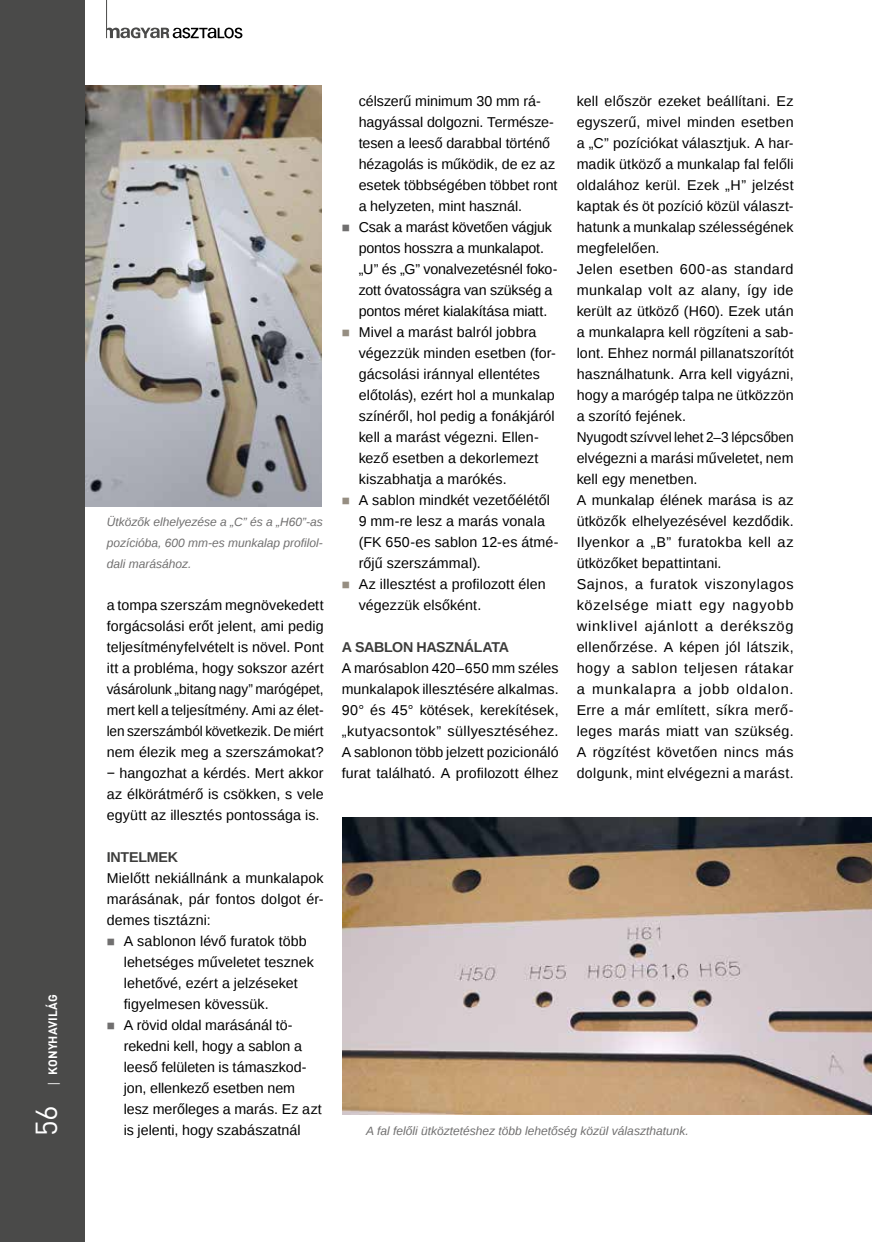
<style>
.page{position:relative;width:872px;height:1242px;background:#fff}
.page>*{position:absolute;margin:0;border:0;box-sizing:border-box;transform-origin:0 0}
.t1{font:30px "DIN Pro";color:#fff}
.t2{font:14.25px/21px "Liberation Sans";letter-spacing:.01em;color:#000}
.t3{font:14.25px/21px "Liberation Sans";letter-spacing:-.01em;color:#000}
.t4{font:700 14.25px "Liberation Sans";letter-spacing:-.02em;color:#3c3c3b}
.t5{font:italic 12px/21px "Liberation Sans";color:#706f6f;text-align:justify}
.t6{font:700 12px "DIN Pro";letter-spacing:.01em;color:#fff}
.s1{font-family:"Open Sans";font-weight:400}
.s2{font-size:13.5px;color:#706f6f}
.s3{font-size:13.5px;color:#968e82}
</style>
<div class="page">
<div style="left:0;top:0;width:85px;height:1242px;background:#4a4a49"></div>
<svg style="left:107px;top:27px;width:135px;height:11px"></svg>
<hr style="left:106px;top:0;width:1px;height:38px;background:#4a4a49">
<img style="left:85px;top:85px;width:236px;height:421px">
<img style="left:343px;top:817px;width:529px;height:297px">
<p class="t6" style="left:45px;top:1087px;width:94px;rotate:-90deg"><span class="s1">|</span> KONYHAVILÁG</p>
<h1 class="t1" style="left:26px;top:1136px;width:33px;rotate:-90deg">56</h1>
<p class="t5" style="left:107px;top:511px;width:218px">Ütközők elhelyezése a „C” és a „H60”-as pozícióba, 600 mm-es munkalap profilol&shy;dali marásához.</p>
<p class="t2" style="left:107px;top:595px;width:218px;text-align:justify">a tompa szerszám megnövekedett forgácsolási erőt jelent, ami pedig teljesítményfelvételt is növel. Pont itt a probléma, hogy sokszor azért vásárolunk „bitang nagy” marógépet, mert kell a teljesítmény. Ami az élet&shy;len szerszámból következik. De miért nem élezik meg a szerszámokat? − hangozhat a kérdés. Mert akkor az élkörátmérő is csökken, s vele együtt az illesztés pontossága is.</p>
<p class="t4" style="left:107px;top:847px;width:73px">INTELMEK</p>
<p class="t2" style="left:107px;top:868px;width:218px;text-align:justify">Mielőtt nekiállnánk a munkalapok marásának, pár fontos dolgot ér&shy;demes tisztázni:</p>
<p class="t2" style="left:124px;top:931px;width:192px;text-indent:-17px"><span class="s2">■</span> A sablonon lévő furatok több lehetséges műveletet tesznek lehetővé, ezért a jelzéseket figyelmesen kövessük.</p>
<p class="t2" style="left:124px;top:1015px;width:200px;text-indent:-17px"><span class="s2">■</span> A rövid oldal marásánál tö&shy;rekedni kell, hogy a sablon a leeső felületen is támaszkod&shy;jon, ellenkező esetben nem lesz merőleges a marás. Ez azt is jelenti, hogy szabászatnál</p>
<p class="t2" style="left:359px;top:91px;width:200px">célszerű minimum 30 mm rá&shy;hagyással dolgozni. Természe&shy;tesen a leeső darabbal történő hézagolás is működik, de ez az esetek többségében többet ront a helyzeten, mint használ.</p>
<p class="t3" style="left:359px;top:217px;width:200px;text-indent:-17px"><span class="s2">■</span> Csak a marást követően vágjuk pontos hosszra a munkalapot. „U” és „G” vonalvezetésnél foko&shy;zott óvatosságra van szükség a pontos méret kialakítása miatt.</p>
<p class="t2" style="left:359px;top:322px;width:199px;text-indent:-17px"><span class="s3">■</span> Mivel a marást balról jobbra végezzük minden esetben (for&shy;gácsolási iránnyal ellentétes előtolás), ezért hol a munkalap színéről, hol pedig a fonákjáról kell a marást végezni. Ellen&shy;kező esetben a dekorlemezt kiszabhatja a marókés.</p>
<p class="t2" style="left:359px;top:490px;width:201px;text-indent:-17px"><span class="s3">■</span> A sablon mindkét vezetőélétől<br>9 mm-re lesz a marás vonala (FK 650-es sablon 12-es átmé&shy;rőjű szerszámmal).</p>
<p class="t2" style="left:359px;top:574px;width:188px;text-indent:-17px"><span class="s3">■</span> Az illesztést a profilozott élen végezzük elsőként.</p>
<p class="t4" style="left:342px;top:637px;width:169px">A SABLON HASZNÁLATA</p>
<p class="t2" style="left:342px;top:658px;width:218px;text-align:justify">A marósablon 420–650 mm széles munkalapok illesztésére alkalmas.<br>90° és 45° kötések, kerekítések, „kutyacsontok” süllyesztéséhez.<br>A sablonon több jelzett pozicionáló furat található. A profilozott élhez</p>
<p class="t2" style="left:576px;top:91px;width:218px">kell először ezeket beállítani. Ez egyszerű, mivel minden esetben a „C” pozíciókat választjuk. A har&shy;madik ütköző a munkalap fal felőli oldalához kerül. Ezek „H” jelzést kaptak és öt pozíció közül választ&shy;hatunk a munkalap szélességének megfelelően.<br>Jelen esetben 600-as standard munkalap volt az alany, így ide került az ütköző (H60). Ezek után a munkalapra kell rögzíteni a sab&shy;lont. Ehhez normál pillanatszorítót használhatunk. Arra kell vigyázni, hogy a marógép talpa ne ütközzön a szorító fejének.<br>Nyugodt szívvel lehet 2–3 lépcsőben elvégezni a marási műveletet, nem kell egy menetben.<br>A munkalap élének marása is az ütközők elhelyezésével kezdődik.<br>Ilyenkor a „B” furatokba kell az ütközőket bepattintani.<br>Sajnos, a furatok viszonylagos közelsége miatt egy nagyobb winklivel ajánlott a derékszög ellenőrzése. A képen jól látszik, hogy a sablon teljesen rátakar a munkalapra a jobb oldalon.<br>Erre a már említett, síkra merő&shy;leges marás miatt van szükség.<br>A rögzítést követően nincs más dolgunk, mint elvégezni a marást.</p>
<p class="t5" style="left:366px;top:1120px;width:324px">A fal felőli ütköztetéshez több lehetőség közül választhatunk.</p>
</div>
